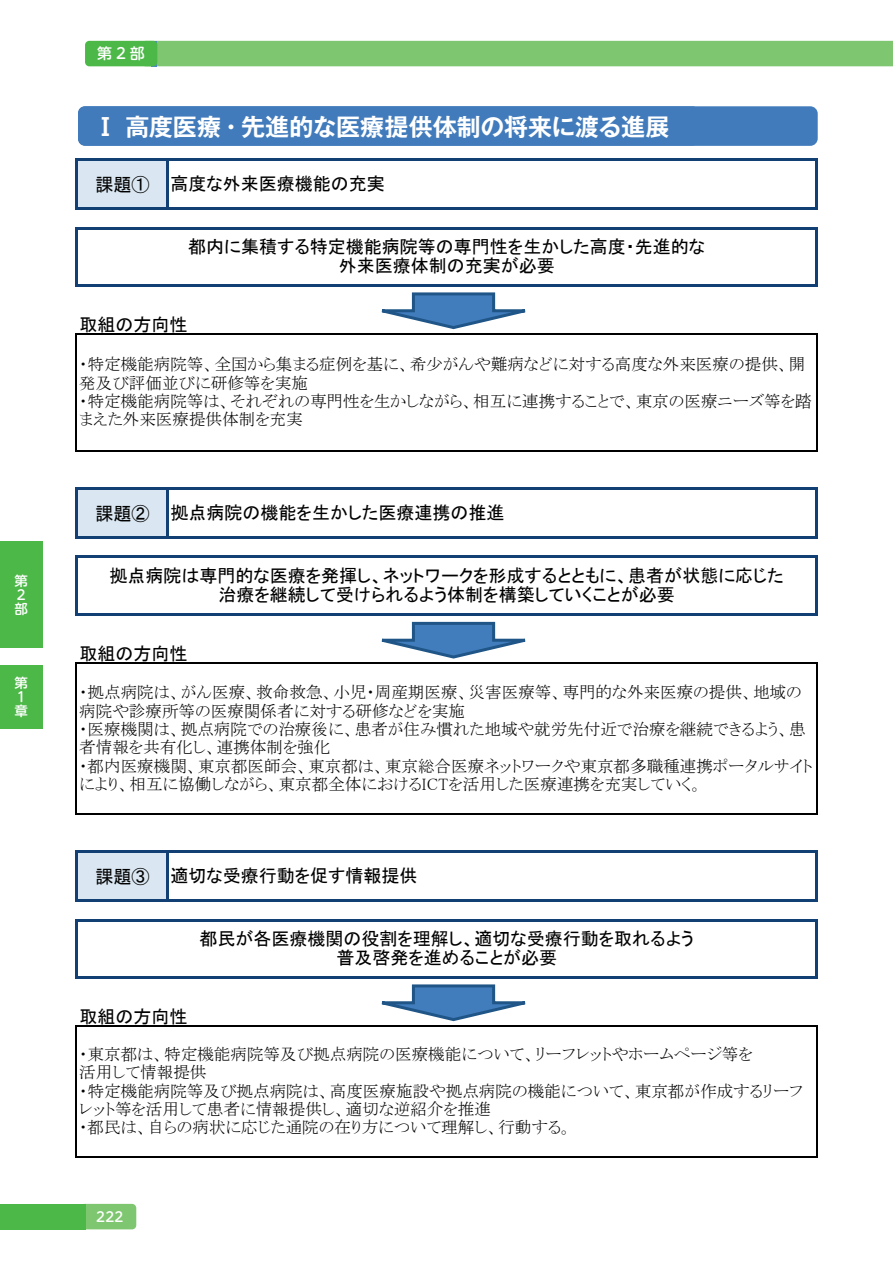
<style>
.page{position:relative;width:893px;height:1263px;background:#fff}
.page>*{position:absolute;margin:0;border:0;box-sizing:border-box;transform-origin:0 0}
.t1{font:700 24px "Gothic MB101 Pro De";letter-spacing:-.01em;color:#fff}
.t2{font:18px/19.8px "MS P Gothic";color:#000;text-align:center}
.t3{font:18px "MS P Gothic";letter-spacing:.005em;color:#fff}
.t4{font:16.5px/18.3px "MS P Mincho";color:#000}
.t5{font:500 15px "UD Shin M Go Pro";color:#fff}
.t6{font:500 13.5px/14.1px "UD Shin M Go Pro";color:#fff}
</style>
<div class="page">
<div style="left:80px;top:1204px;width:56px;height:25px;background:#7fc670;border-radius:4px"></div>
<div style="left:0;top:1204px;width:85px;height:25px;background:#4cb848"></div>
<div style="left:77px;top:160px;width:91px;height:49px;background:#dae7f2"></div>
<div style="left:77px;top:488px;width:91px;height:50px;background:#dae7f2"></div>
<div style="left:77px;top:852px;width:91px;height:49px;background:#dae7f2"></div>
<hr style="left:75px;top:158px;width:3px;height:52px;background:#124074">
<hr style="left:815px;top:161px;width:3px;height:49px;background:#124074">
<hr style="left:75px;top:227px;width:3px;height:59px;background:#124074">
<hr style="left:815px;top:229px;width:3px;height:57px;background:#124074">
<hr style="left:76px;top:333px;width:1px;height:119px;background:#000">
<hr style="left:166px;top:161px;width:3px;height:49px;background:#124074">
<hr style="left:816px;top:335px;width:1px;height:117px;background:#000">
<hr style="left:75px;top:487px;width:3px;height:52px;background:#124074">
<hr style="left:815px;top:490px;width:3px;height:49px;background:#124074">
<hr style="left:75px;top:555px;width:3px;height:61px;background:#124074">
<hr style="left:815px;top:558px;width:3px;height:58px;background:#124074">
<hr style="left:76px;top:663px;width:1px;height:152px;background:#000">
<hr style="left:166px;top:490px;width:3px;height:49px;background:#124074">
<hr style="left:816px;top:664px;width:1px;height:151px;background:#000">
<hr style="left:75px;top:850px;width:3px;height:52px;background:#124074">
<hr style="left:815px;top:853px;width:3px;height:49px;background:#124074">
<hr style="left:75px;top:918px;width:3px;height:60px;background:#124074">
<hr style="left:815px;top:921px;width:3px;height:57px;background:#124074">
<hr style="left:76px;top:1025px;width:1px;height:132px;background:#000">
<hr style="left:166px;top:853px;width:3px;height:49px;background:#124074">
<hr style="left:816px;top:1026px;width:1px;height:131px;background:#000">
<hr style="left:78px;top:158px;width:740px;height:3px;background:#124074">
<hr style="left:78px;top:207px;width:740px;height:3px;background:#124074">
<hr style="left:78px;top:227px;width:740px;height:2px;background:#124074">
<hr style="left:78px;top:284px;width:740px;height:2px;background:#124074">
<hr style="left:77px;top:333px;width:740px;height:2px;background:#000">
<hr style="left:77px;top:450px;width:740px;height:2px;background:#000">
<hr style="left:78px;top:487px;width:740px;height:3px;background:#124074">
<hr style="left:78px;top:536px;width:740px;height:3px;background:#124074">
<hr style="left:78px;top:555px;width:740px;height:3px;background:#124074">
<hr style="left:78px;top:613px;width:740px;height:3px;background:#124074">
<hr style="left:77px;top:663px;width:740px;height:1px;background:#000">
<hr style="left:77px;top:813px;width:740px;height:2px;background:#000">
<hr style="left:78px;top:850px;width:740px;height:3px;background:#124074">
<hr style="left:78px;top:899px;width:740px;height:3px;background:#124074">
<hr style="left:78px;top:918px;width:740px;height:3px;background:#124074">
<hr style="left:78px;top:976px;width:740px;height:2px;background:#124074">
<hr style="left:77px;top:1025px;width:740px;height:1px;background:#000">
<hr style="left:77px;top:1156px;width:740px;height:1px;background:#000">
<svg style="left:381px;top:292px;width:145px;height:38px"></svg>
<svg style="left:381px;top:621px;width:145px;height:38px"></svg>
<svg style="left:381px;top:984px;width:145px;height:38px"></svg>
<div style="left:78px;top:106px;width:740px;height:40px;background:#417bbc;border-radius:7px"></div>
<div style="left:0;top:542px;width:43px;height:106px;background:#4cb848"></div>
<div style="left:0;top:665px;width:43px;height:64px;background:#4cb848"></div>
<div style="left:157px;top:41px;width:736px;height:25px;background:#7fc670"></div>
<div style="left:85px;top:41px;width:72px;height:25px;background:#4cb848;border-radius:4px"></div>
<p class="t6" style="left:15px;top:573px;width:15px">第<br>２部</p>
<p class="t6" style="left:15px;top:675px;width:15px">第<br>１章</p>
<p class="t5" style="left:97px;top:41px;width:49px">第2部</p>
<p class="t1" style="left:94px;top:107px;width:577px">Ⅰ 高度医療・先進的な医療提供体制の将来に渡る進展</p>
<p class="t3" style="left:91px;top:117px;width:433px">Ⅰ 高度医療・先進的な医療提供体制の将来に渡る進展</p>
<p class="t2" style="left:96px;top:175px;width:55px">課題①</p>
<p class="t2" style="left:171px;top:174px;width:216px">高度な外来医療機能の充実</p>
<p class="t2" style="left:188px;top:236px;width:518px">都内に集積する特定機能病院等の専門性を生かした高度・先進的な外来医療体制の充実が必要</p>
<p class="t2" style="left:79px;top:314px;width:109px">取組の方向性</p>
<p class="t4" style="left:79px;top:355px;width:734px">・特定機能病院等、全国から集まる症例を基に、希少がんや難病などに対する高度な外来医療の提供、開発及び評価並びに研修等を実施<br>・特定機能病院等は、それぞれの専門性を生かしながら、相互に連携することで、東京の医療ニーズ等を踏まえた外来医療提供体制を充実</p>
<p class="t2" style="left:96px;top:503px;width:55px">課題②</p>
<p class="t2" style="left:171px;top:502px;width:335px">拠点病院の機能を生かした医療連携の推進</p>
<p class="t2" style="left:110px;top:565px;width:676px">拠点病院は専門的な医療を発揮し、ネットワークを形成するとともに、患者が状態に応じた治療を継続して受けられるよう体制を構築していくことが必要</p>
<p class="t2" style="left:79px;top:644px;width:109px">取組の方向性</p>
<p class="t4" style="left:79px;top:683px;width:735px">・拠点病院は、がん医療、救命救急、小児・周産期医療、災害医療等、専門的な外来医療の提供、地域の病院や診療所等の医療関係者に対する研修などを実施<br>・医療機関は、拠点病院での治療後に、患者が住み慣れた地域や就労先付近で治療を継続できるよう、患者情報を共有化し、連携体制を強化<br>・都内医療機関、東京都医師会、東京都は、東京総合医療ネットワークや東京都多職種連携ポータルサイトにより、相互に協働しながら、東京都全体におけるICTを活用した医療連携を充実していく。</p>
<p class="t2" style="left:96px;top:866px;width:55px">課題③</p>
<p class="t2" style="left:171px;top:866px;width:248px">適切な受療行動を促す情報提供</p>
<p class="t2" style="left:199px;top:928px;width:496px">都民が各医療機関の役割を理解し、適切な受療行動を取れるよう普及啓発を進めることが必要</p>
<p class="t2" style="left:79px;top:1006px;width:109px">取組の方向性</p>
<p class="t4" style="left:79px;top:1045px;width:726px">・東京都は、特定機能病院等及び拠点病院の医療機能について、リーフレットやホームページ等を<br>活用して情報提供<br>・特定機能病院等及び拠点病院は、高度医療施設や拠点病院の機能について、東京都が作成するリーフレット等を活用して患者に情報提供し、適切な逆紹介を推進<br>・都民は、自らの病状に応じた通院の在り方について理解し、行動する。</p>
<p class="t6" style="left:96px;top:1209px;width:29px">222</p>
</div>
